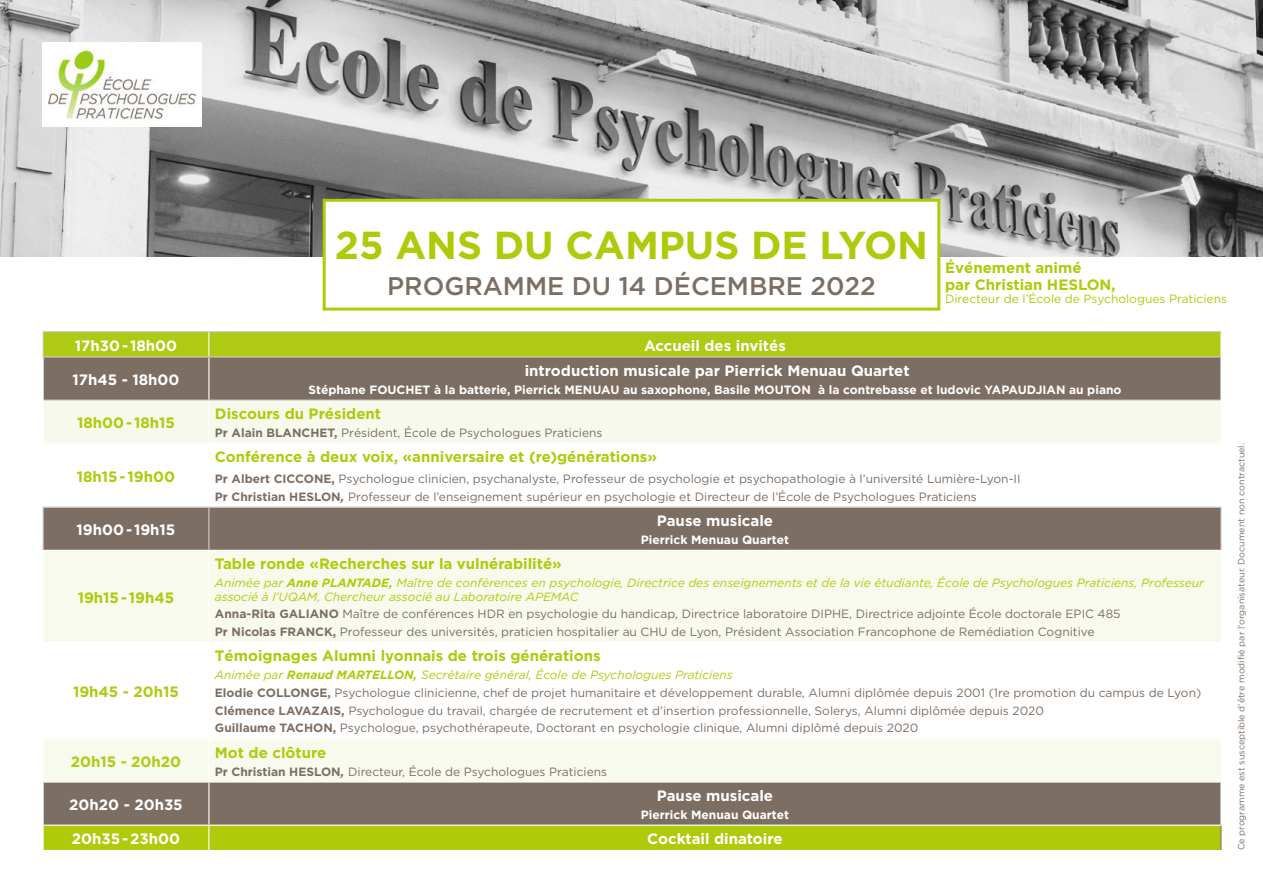
<style>
.page{position:relative;width:1263px;height:893px;background:#fff}
.page>*{position:absolute;margin:0;border:0;box-sizing:border-box;transform-origin:0 0}
.t1{font:700 39px "Gotham HTF";color:#afca0a}
.t2{font:500 25.5px "Gotham HTF";color:#7c6e63}
.t3{font:700 15px/16.5px "Gotham HTF";color:#afca0a}
.t4{font:700 15px "Gotham HTF";color:#fff}
.t5{font:700 15px "Gotham HTF";color:#afca13}
.t6{font:12px/17.7px "Gotham HTF";color:#7c6e63}
.t7{font:italic 12px/13.5px "Gotham HTF";color:#afca0a}
.t8{font:700 12px "Gotham HTF";color:#fff}
.t9{font:12px "Gotham HTF";color:#afca0a}
.t10{font:9px "Gotham HTF";color:#7c6e63}
.s1{font-weight:700}
.s2{font-weight:700;font-style:italic}
.s3{font-style:italic;color:#afca0a}
.s4{font-weight:700;font-style:italic;color:#afca0a}
</style>
<div class="page">
<img style="left:0;top:0;width:1263px;height:257px">
<div style="left:324px;top:200px;width:615px;height:109px;background:#fff"></div>
<div style="left:323px;top:199px;width:617px;height:112px;border:3px solid #afca0a"></div>
<div style="left:44px;top:358px;width:1176px;height:42px;background:#7d6e63"></div>
<div style="left:44px;top:401px;width:1176px;height:42px;background:#f8f9ed"></div>
<div style="left:44px;top:508px;width:1176px;height:42px;background:#7d6e63"></div>
<div style="left:44px;top:551px;width:1176px;height:91px;background:#f8faed"></div>
<div style="left:44px;top:739px;width:1176px;height:42px;background:#f8faed"></div>
<div style="left:44px;top:783px;width:1176px;height:42px;background:#7d6e63"></div>
<hr style="left:208px;top:358px;width:1px;height:42px;background:#fff">
<hr style="left:208px;top:401px;width:1px;height:42px;background:#fff">
<hr style="left:208px;top:551px;width:1px;height:91px;background:#fff">
<hr style="left:208px;top:739px;width:1px;height:42px;background:#fff">
<hr style="left:208px;top:783px;width:1px;height:42px;background:#fff">
<div style="left:43px;top:825px;width:1179px;height:25px;background:#afca0a"></div>
<hr style="left:208px;top:508px;width:1px;height:42px;background:#d2ccc9">
<hr style="left:1220px;top:508px;width:1px;height:42px;background:#d2ccc9">
<hr style="left:43px;top:507px;width:166px;height:1px;background:#d2ccc9">
<hr style="left:43px;top:508px;width:1px;height:42px;background:#d2ccc9">
<hr style="left:209px;top:507px;width:1012px;height:1px;background:#d2ccc9">
<hr style="left:43px;top:331px;width:166px;height:1px;background:#d2ccc9">
<div style="left:43px;top:332px;width:1178px;height:25px;background:#afca13"></div>
<hr style="left:209px;top:331px;width:1012px;height:1px;background:#d2ccc9">
<hr style="left:43px;top:356px;width:166px;height:2px;background:#d2ccc9">
<hr style="left:209px;top:356px;width:1011px;height:2px;background:#d2ccc9">
<hr style="left:44px;top:400px;width:165px;height:1px;background:#d2ccc9">
<hr style="left:209px;top:400px;width:1011px;height:1px;background:#d2ccc9">
<img style="left:43px;top:43px;width:159px;height:83px">
<h1 class="t1" style="left:335px;top:222px;width:595px">25 ANS DU CAMPUS DE LYON</h1>
<h2 class="t2" style="left:387px;top:271px;width:490px">PROGRAMME DU 14 DÉCEMBRE 2022</h2>
<p class="t3" style="left:945px;top:259px;width:172px">Événement animé<br>par Christian HESLON,</p>
<p class="t9" style="left:945px;top:293px;width:283px">Directeur de l’École de Psychologues Praticiens</p>
<p class="t4" style="left:75px;top:337px;width:104px">17h30- 18h00</p>
<p class="t4" style="left:644px;top:337px;width:143px">Accueil des invités</p>
<p class="t4" style="left:73px;top:371px;width:108px">17h45 - 18h00</p>
<p class="t4" style="left:525px;top:362px;width:386px">introduction musicale par Pierrick Menuau Quartet</p>
<p class="t8" style="left:308px;top:383px;width:815px">Stéphane FOUCHET à la batterie, Pierrick MENUAU au saxophone, Basile MOUTON à la contrebasse et ludovic YAPAUDJIAN au piano</p>
<p class="t3" style="left:77px;top:414px;width:99px">18h00- 18h15</p>
<p class="t3" style="left:77px;top:468px;width:100px">18h15- 19h00</p>
<p class="t4" style="left:77px;top:521px;width:100px">19h00- 19h15</p>
<p class="t3" style="left:78px;top:589px;width:98px">19h15- 19h45</p>
<p class="t5" style="left:73px;top:683px;width:107px">19h45 - 20h15</p>
<p class="t5" style="left:71px;top:753px;width:112px">20h15 - 20h20</p>
<p class="t4" style="left:69px;top:796px;width:115px">20h20 - 20h35</p>
<p class="t3" style="left:215px;top:405px;width:168px">Discours du Président</p>
<p class="t6" style="left:215px;top:424px;width:389px"><span class="s1">Pr Alain BLANCHET,</span> Président, École de Psychologues Praticiens</p>
<p class="t3" style="left:215px;top:448px;width:444px">Conférence à deux voix, «anniversaire et (re)générations»</p>
<p class="t6" style="left:215px;top:470px;width:807px"><span class="s1">Pr Albert CICCONE,</span> Psychologue clinicien, psychanalyste, Professeur de psychologie et psychopathologie à l’université Lumière-Lyon-II<br><span class="s1">Pr Christian HESLON</span><span class="s2">,</span> Professeur de l’enseignement supérieur en psychologie et Directeur de l’École de Psychologues Praticiens</p>
<p class="t4" style="left:657px;top:512px;width:118px">Pause musicale</p>
<p class="t8" style="left:641px;top:533px;width:150px">Pierrick Menuau Quartet</p>
<p class="t3" style="left:215px;top:555px;width:348px">Table ronde «Recherches sur la vulnérabilité»</p>
<p class="t7" style="left:215px;top:576px;width:991px">Animée par <span class="s1">Anne PLANTADE,</span> Maître de conférences en psychologie, Directrice des enseignements et de la vie étudiante, École de Psychologues Praticiens, Professeur associé à l’UQAM, Chercheur associé au Laboratoire APEMAC</p>
<p class="t6" style="left:215px;top:605px;width:907px"><span class="s1">Anna-Rita GALIANO</span> Maître de conférences HDR en psychologie du handicap, Directrice laboratoire DIPHE, Directrice adjointe École doctorale EPIC 485<br><span class="s1">Pr Nicolas FRANCK,</span> Professeur des universités, praticien hospitalier au CHU de Lyon, Président Association Francophone de Remédiation Cognitive</p>
<p class="t3" style="left:215px;top:647px;width:387px">Témoignages Alumni lyonnais de trois générations</p>
<p class="t6" style="left:215px;top:666px;width:988px"><span class="s3">Animée par</span> <span class="s4">Renaud MARTELLON,</span> <span class="s3">Secrétaire général, École de Psychologues Praticiens<br></span><span class="s1">Elodie COLLONGE,</span> Psychologue clinicienne, chef de projet humanitaire et développement durable, Alumni diplômée depuis 2001 (1re promotion du campus de Lyon)<br><span class="s1">Clémence LAVAZAIS,</span> Psychologue du travail, chargée de recrutement et d’insertion professionnelle, Solerys, Alumni diplômée depuis 2020<br><span class="s1">Guillaume TACHON,</span> Psychologue, psychothérapeute, Doctorant en psychologie clinique, Alumni diplômé depuis 2020</p>
<p class="t3" style="left:215px;top:744px;width:113px">Mot de clôture</p>
<p class="t6" style="left:215px;top:762px;width:394px"><span class="s1">Pr Christian HESLON</span><span class="s2">,</span> Directeur, École de Psychologues Praticiens</p>
<p class="t4" style="left:657px;top:787px;width:118px">Pause musicale</p>
<p class="t8" style="left:641px;top:808px;width:150px">Pierrick Menuau Quartet</p>
<p class="t4" style="left:72px;top:830px;width:110px">20h35-23h00</p>
<p class="t4" style="left:647px;top:830px;width:137px">Cocktail dinatoire</p>
<p class="t10" style="left:1236px;top:850px;width:409px;rotate:-90deg">Ce programme est susceptible d’être modifié par l’organisateur. Document non contractuel.</p>
</div>
